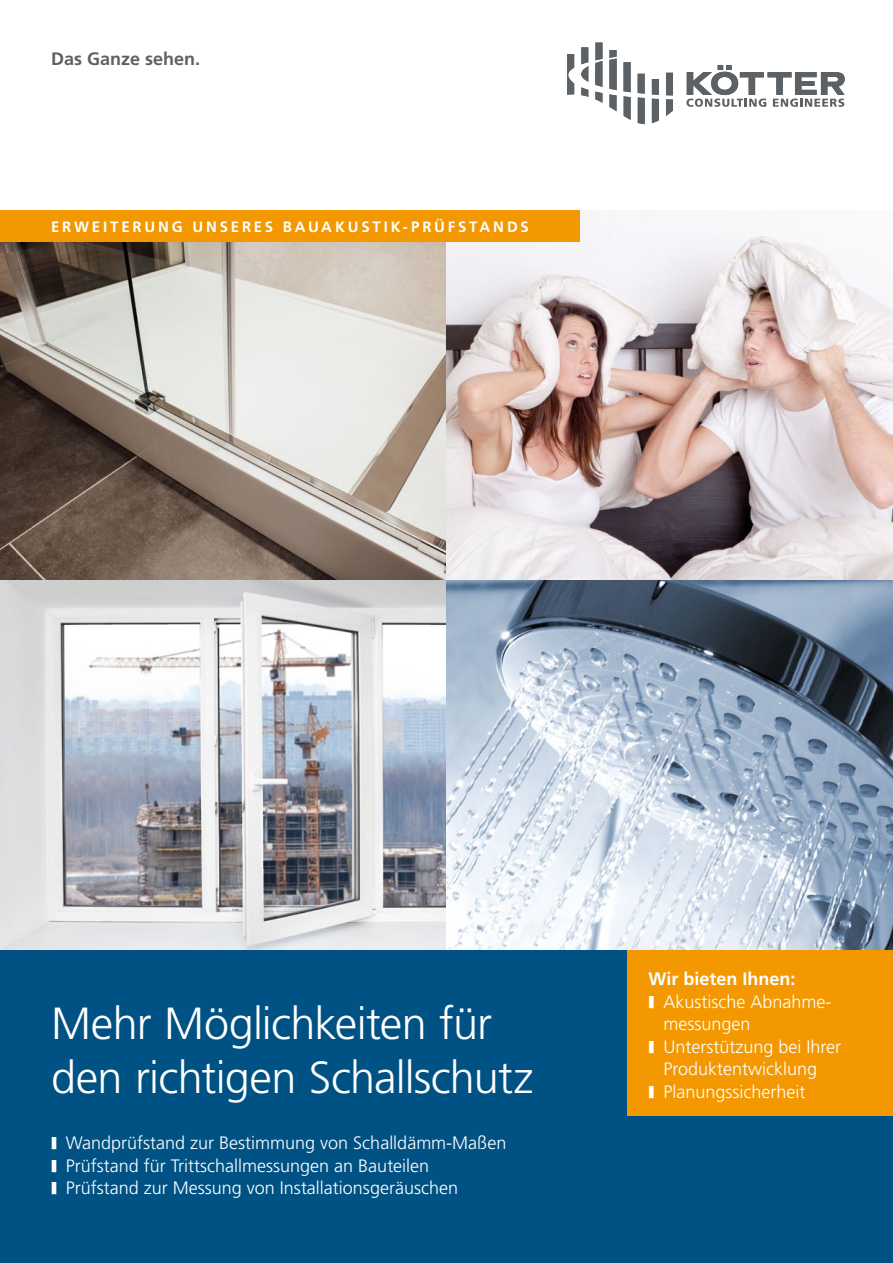
<style>
.page{position:relative;width:893px;height:1263px;background:#fff}
.page>*{position:absolute;margin:0;border:0;box-sizing:border-box;transform-origin:0 0}
.t1{font:300 45px/54px "Frutiger LT Std";letter-spacing:-.02em;color:#fff}
.t2{font:300 18px/22.5px "Frutiger LT Std";color:#fff}
.t3{font:700 18px "Frutiger LT Std";color:#fff}
.t4{font:700 18px "Frutiger LT Std";color:#5c6165}
.t5{font:700 15px "Frutiger LT Std";letter-spacing:.19em;color:#fff}
.s1{font-family:"Frutiger";font-weight:900;font-size:16.05px}
</style>
<div class="page">
<img style="left:0;top:210px;width:893px;height:740px">
<div style="left:0;top:950px;width:893px;height:313px;background:#005284"></div>
<svg style="left:567px;top:43px;width:106px;height:81px"></svg>
<svg style="left:686px;top:65px;width:159px;height:42px"></svg>
<div style="left:0;top:210px;width:579px;height:32px;background:#f39800"></div>
<div style="left:627px;top:950px;width:266px;height:166px;background:#f39800"></div>
<p class="t4" style="left:51px;top:48px;width:151px">DAS GANZE SEHEN.</p>
<p class="t5" style="left:51px;top:218px;width:479px">ERWE ITE RUNG UNSE RE S BAUAKUSTIK-PRÜFSTAND S</p>
<h1 class="t1" style="left:51px;top:997px;width:484px">Mehr Möglichkeiten für den richtigen Schallschutz</h1>
<p class="t2" style="left:51px;top:1132px;width:457px"><span class="s1">|</span> Wandprüfstand zur Bestimmung von Schalldämm-Maßen <span class="s1">|</span> Prüfstand für Trittschallmessungen an Bauteilen<br><span class="s1">|</span> Prüfstand zur Messung von Installationsgeräuschen</p>
<p class="t3" style="left:648px;top:968px;width:149px">WIR BIETEN IHNEN:</p>
<p class="t2" style="left:648px;top:990px;width:184px"><span class="s1">|</span> Akustische Abnahme-</p>
<p class="t2" style="left:663px;top:1013px;width:89px">messungen</p>
<p class="t2" style="left:648px;top:1035px;width:194px"><span class="s1">|</span> Unterstützung bei Ihrer</p>
<p class="t2" style="left:663px;top:1058px;width:155px">Produktentwicklung</p>
<p class="t2" style="left:648px;top:1080px;width:158px"><span class="s1">|</span> Planungssicherheit</p>
</div>
